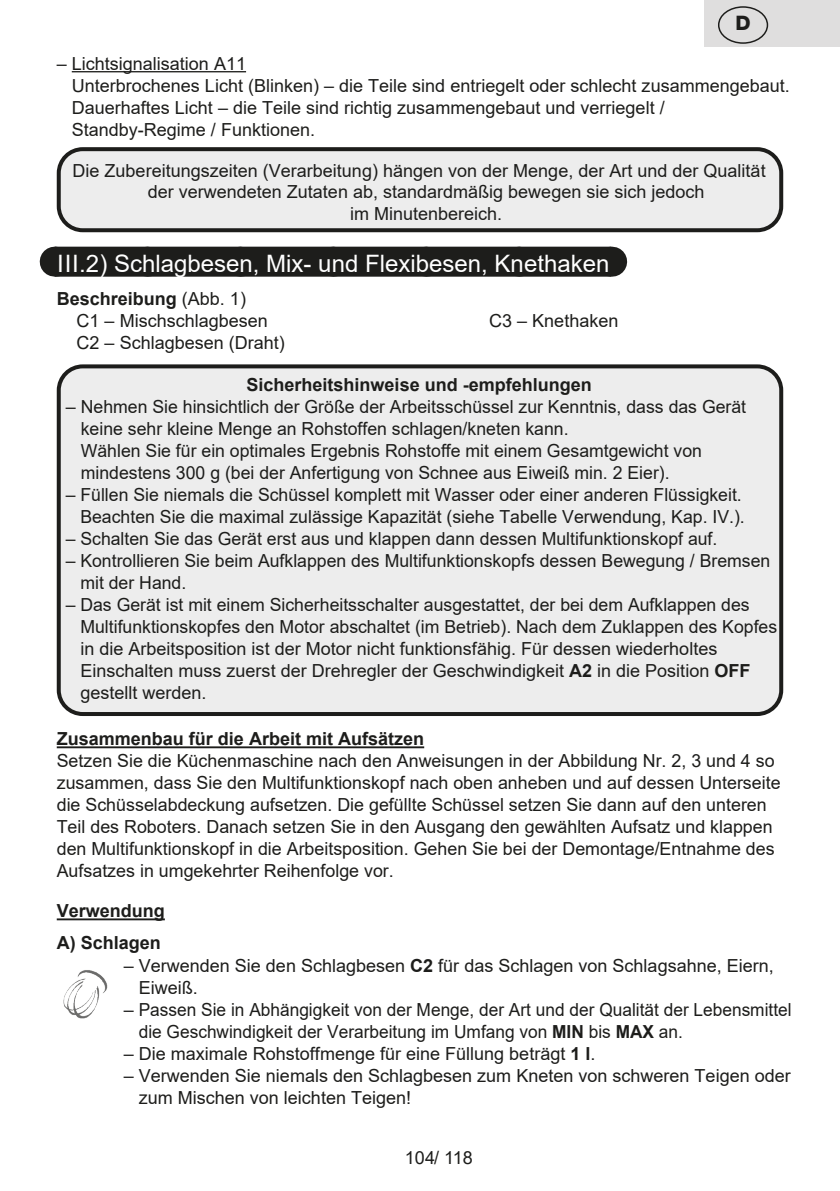
<style>
.page{position:relative;width:840px;height:1191px;background:#fff}
.page>*{position:absolute;margin:0;border:0;box-sizing:border-box;transform-origin:0 0}
.Grafický_nadpis_ETA{font:24px "Arial";color:#fff}
.t1{font:800 20px "Helvetica Neue OT";color:#1d1d1b}
.Normální{font:18px/22px "Arial";color:#1d1d1b}
.Normální-2{font:700 18px "Arial";color:#1d1d1b}
.s1{font-weight:400}
.s2{font-weight:700}
</style>
<div class="page">
<hr style="left:72px;top:71px;width:174px;height:1px;background:#1d1d1b">
<div style="left:55px;top:247px;width:555px;height:30px;background:#1d1d1b"></div>
<svg style="left:147px;top:276px;width:417px;height:1px"></svg>
<hr style="left:610px;top:247px;width:1px;height:30px;background:#1d1d1b">
<hr style="left:57px;top:746px;width:367px;height:2px;background:#1d1d1b">
<hr style="left:57px;top:918px;width:108px;height:2px;background:#1d1d1b">
<div style="left:59px;top:149px;width:721px;height:81px;background:#ededed;border-radius:24px"></div>
<div style="left:57px;top:147px;width:725px;height:85px;border:4px solid #1d1d1b;border-radius:24px"></div>
<div style="left:59px;top:366px;width:721px;height:348px;background:#ededed;border-radius:24px"></div>
<div style="left:57px;top:364px;width:725px;height:352px;border:4px solid #1d1d1b;border-radius:24px"></div>
<img style="left:63px;top:970px;width:45px;height:49px">
<div style="left:704px;top:0;width:135px;height:47px;background:#dfdede"></div>
<div style="left:717px;top:6px;width:50px;height:38px;border:1px solid #1d1d1b;border-radius:50%"></div>
<p class="t1" style="left:735px;top:11px;width:17px">D</p>
<p class="Normální" style="left:72px;top:52px;width:719px;text-indent:-15px">– Lichtsignalisation A11<br>Unterbrochenes Licht (Blinken) – die Teile sind entriegelt oder schlecht zusammengebaut.<br>Dauerhaftes Licht – die Teile sind richtig zusammengebaut und verriegelt / Standby-Regime / Funktionen.</p>
<p class="Normální" style="left:72px;top:159px;width:694px">Die Zubereitungszeiten (Verarbeitung) hängen von der Menge, der Art und der Qualität</p>
<p class="Normální" style="left:148px;top:181px;width:558px">der verwendeten Zutaten ab, standardmäßig bewegen sie sich jedoch</p>
<p class="Normální" style="left:350px;top:202px;width:154px">im Minutenbereich.</p>
<p class="Grafický_nadpis_ETA" style="left:57px;top:247px;width:553px">III.2) Schlagbesen, Mix- und Flexibesen, Knethaken</p>
<p class="Normální-2" style="left:57px;top:286px;width:191px">Beschreibung <span class="s1">(Abb. 1)</span></p>
<p class="Normální" style="left:77px;top:310px;width:193px">C1 – Mischschlagbesen</p>
<p class="Normální" style="left:489px;top:310px;width:131px">C3 – Knethaken</p>
<p class="Normální" style="left:77px;top:332px;width:210px">C2 – Schlagbesen (Draht)</p>
<p class="Normální-2" style="left:246px;top:371px;width:347px">Sicherheitshinweise und -empfehlungen</p>
<p class="Normální" style="left:81px;top:395px;width:666px;text-indent:-15px">– Nehmen Sie hinsichtlich der Größe der Arbeitsschüssel zur Kenntnis, dass das Gerät keine sehr kleine Menge an Rohstoffen schlagen/kneten kann.<br>Wählen Sie für ein optimales Ergebnis Rohstoffe mit einem Gesamtgewicht von mindestens 300 g (bei der Anfertigung von Schnee aus Eiweiß min. 2 Eier).</p>
<p class="Normální" style="left:66px;top:483px;width:680px;text-align:right">– Füllen Sie niemals die Schüssel komplett mit Wasser oder einer anderen Flüssigkeit.<br>Beachten Sie die maximal zulässige Kapazität (siehe Tabelle Verwendung, Kap. IV.).</p>
<p class="Normální" style="left:66px;top:527px;width:653px">– Schalten Sie das Gerät erst aus und klappen dann dessen Multifunktionskopf auf.</p>
<p class="Normální" style="left:80px;top:549px;width:691px;text-indent:-15px">– Kontrollieren Sie beim Aufklappen des Multifunktionskopfs dessen Bewegung / Bremsen mit der Hand.</p>
<p class="Normální" style="left:80px;top:593px;width:698px;text-indent:-15px">– Das Gerät ist mit einem Sicherheitsschalter ausgestattet, der bei dem Aufklappen des Multifunktionskopfes den Motor abschaltet (im Betrieb). Nach dem Zuklappen des Kopfes in die Arbeitsposition ist der Motor nicht funktionsfähig. Für dessen wiederholtes Einschalten muss zuerst der Drehregler der Geschwindigkeit <span class="s2">A2</span> in die Position <span class="s2">OFF </span>gestellt werden.</p>
<p class="Normální-2" style="left:57px;top:726px;width:369px">Zusammenbau für die Arbeit mit Aufsätzen</p>
<p class="Normální" style="left:57px;top:750px;width:725px">Setzen Sie die Küchenmaschine nach den Anweisungen in der Abbildung Nr. 2, 3 und 4 so zusammen, dass Sie den Multifunktionskopf nach oben anheben und auf dessen Unterseite die Schüsselabdeckung aufsetzen. Die gefüllte Schüssel setzen Sie dann auf den unteren Teil des Roboters. Danach setzen Sie in den Ausgang den gewählten Aufsatz und klappen den Multifunktionskopf in die Arbeitsposition. Gehen Sie bei der Demontage/Entnahme des Aufsatzes in umgekehrter Reihenfolge vor.</p>
<p class="Normální-2" style="left:57px;top:898px;width:110px">Verwendung</p>
<p class="Normální-2" style="left:57px;top:930px;width:106px">A) Schlagen</p>
<p class="Normální" style="left:139px;top:954px;width:636px;text-indent:-15px">– Verwenden Sie den Schlagbesen <span class="s2">C2</span> für das Schlagen von Schlagsahne, Eiern,<br>Eiweiß.</p>
<p class="Normální" style="left:139px;top:998px;width:654px;text-indent:-15px">– Passen Sie in Abhängigkeit von der Menge, der Art und der Qualität der Lebensmittel die Geschwindigkeit der Verarbeitung im Umfang von <span class="s2">MIN</span> bis <span class="s2">MAX</span> an.</p>
<p class="Normální" style="left:124px;top:1042px;width:473px">– Die maximale Rohstoffmenge für eine Füllung beträgt <span class="s2">1 l</span>.</p>
<p class="Normální" style="left:139px;top:1064px;width:653px;text-indent:-15px">– Verwenden Sie niemals den Schlagbesen zum Kneten von schweren Teigen oder zum Mischen von leichten Teigen!</p>
<p class="Normální" style="left:405px;top:1147px;width:69px">104/ 118</p>
</div>
